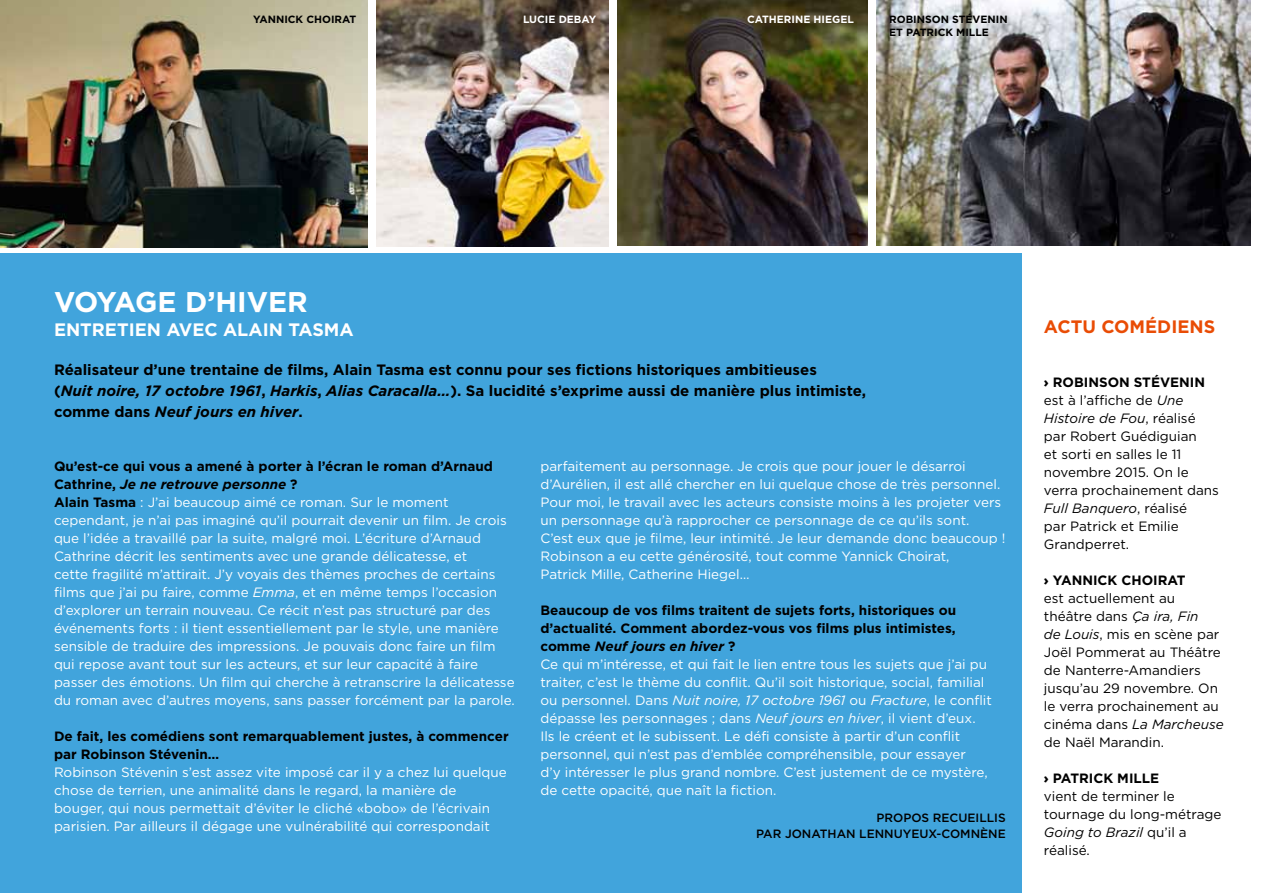
<style>
.page{position:relative;width:1263px;height:893px;background:#fff}
.page>*{position:absolute;margin:0;border:0;box-sizing:border-box;transform-origin:0 0}
.t1{font:700 28.5px "Gotham";color:#fff}
.t2{font:700 18px "Gotham";color:#fff}
.t3{font:700 18px "Gotham";color:#e94c05}
.t4{font:700 15px/21px "Gotham";color:#000}
.t5{font:13.5px/18px "Gotham";color:#fff}
.t6{font:13.5px/18px "Gotham";color:#000}
.t7{font:700 13.5px/18px "Gotham";color:#000}
.t8{font:500 12px/16.5px "Gotham";color:#000;text-align:right}
.t9{font:700 10.5px/13.5px "Gotham";color:#000}
.t10{font:700 10.5px "Gotham";color:#fff}
.s1{font-style:italic}
.s2{font-weight:700;color:#000}
.s3{font-weight:700;font-style:italic;color:#000}
.s4{font-weight:900}
.s5{font-weight:700}
</style>
<div class="page">
<div style="left:0;top:253px;width:1021px;height:640px;background:#41a4dc"></div>
<img style="left:617px;top:0;width:250px;height:245px">
<img style="left:377px;top:0;width:231px;height:247px">
<img style="left:876px;top:0;width:374px;height:245px">
<img style="left:0;top:0;width:368px;height:248px">
<p class="t9" style="left:253px;top:12px;width:9px">Yann</p>
<p class="t9" style="left:284px;top:12px;width:74px">ick Choirat</p>
<p class="t10" style="left:523px;top:12px;width:75px">Lucie debay</p>
<p class="t10" style="left:747px;top:12px;width:108px">Catherine H iegel</p>
<p class="t9" style="left:889px;top:12px;width:118px">Robinson Stéven in et Patrick M ille</p>
<h1 class="t1" style="left:54px;top:283px;width:255px">Voyage d’hiver</h1>
<h2 class="t2" style="left:54px;top:318px;width:298px">Entretien avec Alain Tasma</h2>
<p class="t4" style="left:54px;top:359px;width:813px">Réalisateur d’une trentaine de films, Alain Tasma est connu pour ses fictions historiques ambitieuses<br>(<span class="s1">Nuit noire, 17 octobre 1961</span>, <span class="s1">Harkis</span>, <span class="s1">Alias Caracalla…</span>). Sa lucidité s’exprime aussi de manière plus intimiste, comme dans <span class="s1">Neuf jours en hiver</span>.</p>
<p class="t5" style="left:54px;top:457px;width:462px"><span class="s2">Qu’est-ce qui vous a amené à porter à l’écran le roman d’Arnaud Cathrine,</span> <span class="s3">Je ne retrouve personne</span> <span class="s2">?<br>Alain Tasma</span> : J’ai beaucoup aimé ce roman. Sur le moment cependant, je n’ai pas imaginé qu’il pourrait devenir un film. Je crois que l’idée a travaillé par la suite, malgré moi. L’écriture d’Arnaud Cathrine décrit les sentiments avec une grande délicatesse, et<br>cette fragilité m’attirait. J’y voyais des thèmes proches de certains films que j’ai pu faire, comme <span class="s1">Emma</span>, et en même temps l’occasion d’explorer un terrain nouveau. Ce récit n’est pas structuré par des événements forts : il tient essentiellement par le style, une manière sensible de traduire des impressions. Je pouvais donc faire un film qui repose avant tout sur les acteurs, et sur leur capacité à faire passer des émotions. Un film qui cherche à retranscrire la délicatesse du roman avec d’autres moyens, sans passer forcément par la parole.</p>
<p class="t7" style="left:54px;top:727px;width:456px">De fait, les comédiens sont remarquablement justes, à commencer par Robinson Stévenin…</p>
<p class="t5" style="left:54px;top:763px;width:454px">Robinson Stévenin s’est assez vite imposé car il y a chez lui quelque chose de terrien, une animalité dans le regard, la manière de bouger, qui nous permettait d’éviter le cliché «bobo» de l’écrivain parisien. Par ailleurs il dégage une vulnérabilité qui correspondait</p>
<p class="t5" style="left:540px;top:457px;width:466px">parfaitement au personnage. Je crois que pour jouer le désarroi d’Aurélien, il est allé chercher en lui quelque chose de très personnel.<br>Pour moi, le travail avec les acteurs consiste moins à les projeter vers un personnage qu’à rapprocher ce personnage de ce qu’ils sont.<br>C’est eux que je filme, leur intimité. Je leur demande donc beaucoup !<br>Robinson a eu cette générosité, tout comme Yannick Choirat,<br>Patrick Mille, Catherine H iegel…</p>
<p class="t5" style="left:540px;top:601px;width:453px"><span class="s2">Beaucoup de vos films traitent de sujets forts, historiques ou d’actualité. Comment abordez-vous vos films plus intimistes, comme</span> <span class="s3">Neuf jours en hiver</span> <span class="s2">?<br></span>Ce qui m’intéresse, et qui fait le lien entre tous les sujets que j’ai pu traiter, c’est le thème du conflit. Qu’il soit historique, social, familial ou personnel. Dans <span class="s1">Nuit noire, 17 octobre 1961</span> ou <span class="s1">Fracture</span>, le conflit dépasse les personnages ; dans <span class="s1">Neuf jours en hiver</span>, il vient d’eux.<br>I ls le créent et le subissent. Le défi consiste à partir d’un conflit personnel, qui n’est pas d’emblée compréhensible, pour essayer<br>d’y intéresser le plus grand nombre. C’est justement de ce mystère, de cette opacité, que naît la fiction.</p>
<p class="t8" style="left:756px;top:809px;width:251px">PROPOS RECUEILLIS<br>PAR JONATHAN LENNUYEUX-COM NÈNE</p>
<h2 class="t3" style="left:1044px;top:315px;width:27px">ACTU</h2>
<h2 class="t3" style="left:1101px;top:315px;width:15px">COM</h2>
<h2 class="t3" style="left:1145px;top:315px;width:70px">éDIENS</h2>
<p class="t6" style="left:1044px;top:373px;width:177px"><span class="s4">›</span> <span class="s5">Robinson Stéven in </span>est à l’affiche de <span class="s1">Une<br>Histoire de Fou</span>, réalisé par Robert Guédiguian<br>et sorti en salles le 11 novembre 2015. On le verra prochainement dans<br><span class="s1">Full Banquero</span>, réalisé<br>par Patrick et Emilie<br>Grandperret.</p>
<p class="t7" style="left:1044px;top:571px;width:20px"><span class="s4">›</span> Yann</p>
<p class="t7" style="left:1093px;top:571px;width:94px">ick Choirat</p>
<p class="t6" style="left:1044px;top:589px;width:181px">est actuellement au théâtre dans <span class="s1">Ça ira, Fin<br>de Louis</span>, mis en scène par<br>Joël Pommerat au Théâtre de Nanterre-Amandiers jusqu’au 29 novembre. On le verra prochainement au cinéma dans <span class="s1">La Marcheuse </span>de Naël Marandin.</p>
<p class="t6" style="left:1044px;top:769px;width:179px"><span class="s4">›</span> <span class="s5">Patrick M ille<br></span>vient de terminer le tournage du long-métrage<br><span class="s1">Going to Brazil</span> qu’il a réalisé.</p>
</div>
